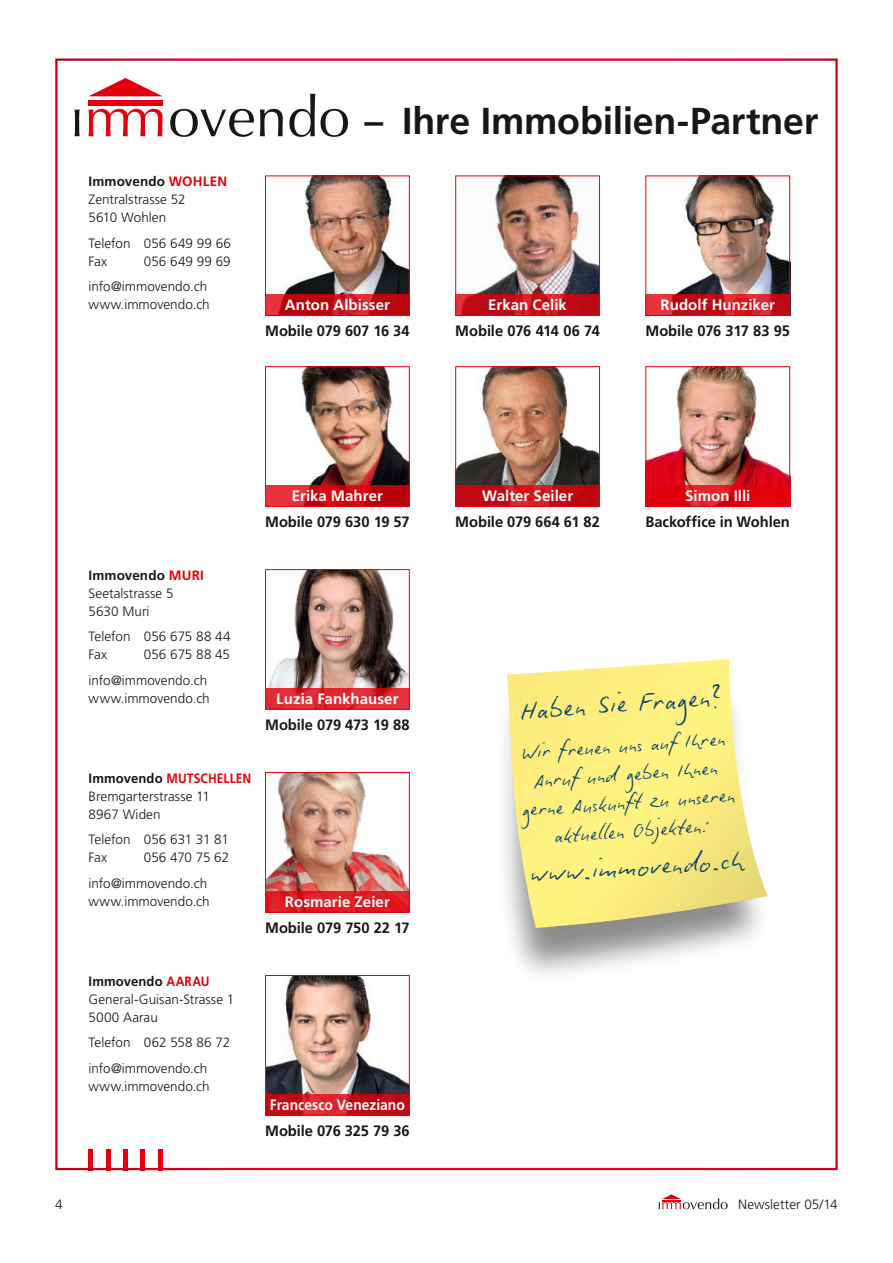
<style>
.page{position:relative;width:893px;height:1263px;background:#fff}
.page>*{position:absolute;margin:0;border:0;box-sizing:border-box;transform-origin:0 0}
.t1{font:700 37.5px "Frutiger";letter-spacing:-.005em;color:#181716}
.t2{font:28.5px "Biro Script";color:#003e6f}
.t3{font:27px "Biro Script";color:#003e6f}
.t4{font:21px/28.5px "Biro Script";color:#003e6f;text-align:center}
.t5{font:700 15px "Frutiger";letter-spacing:-.005em;color:#181716}
.t6{font:700 15px "Frutiger";letter-spacing:.005em;color:#fff}
.t7{font:700 15px "Frutiger";letter-spacing:.005em;color:#fff;scale:.92 1}
.t8{font:300 13.5px/18px "Frutiger";color:#181716}
.s1{font-weight:700}
.s2{font-weight:700;color:#e3000b}
</style>
<div class="page">
<hr style="left:89px;top:1149px;width:4px;height:21px;background:#e3000b">
<hr style="left:106px;top:1149px;width:4px;height:21px;background:#e3000b">
<div style="left:123px;top:1149px;width:5px;height:21px;background:#e3000b"></div>
<div style="left:140px;top:1149px;width:5px;height:21px;background:#e3000b"></div>
<hr style="left:158px;top:1149px;width:4px;height:21px;background:#e3000b">
<svg style="left:659px;top:1194px;width:69px;height:15px"></svg>
<div style="left:89px;top:100px;width:74px;height:5px;background:#e3000b"></div>
<svg style="left:89px;top:78px;width:73px;height:18px"></svg>
<svg style="left:75px;top:109px;width:5px;height:27px"></svg>
<svg style="left:89px;top:109px;width:74px;height:27px"></svg>
<svg style="left:170px;top:109px;width:84px;height:28px"></svg>
<svg style="left:260px;top:109px;width:23px;height:27px"></svg>
<svg style="left:289px;top:94px;width:59px;height:43px"></svg>
<svg style="left:507px;top:659px;width:261px;height:269px;background:#f7eb92"></svg>
<img style="left:300px;top:368px;width:108px;height:117px">
<div style="left:265px;top:366px;width:145px;height:141px;border:1px solid #e3000b"></div>
<svg style="left:265px;top:485px;width:145px;height:22px;background:#d00f19"></svg>
<img style="left:457px;top:368px;width:141px;height:117px">
<div style="left:455px;top:366px;width:145px;height:141px;border:1px solid #e3000b"></div>
<svg style="left:455px;top:485px;width:145px;height:22px;background:#c70d15"></svg>
<img style="left:647px;top:368px;width:141px;height:117px">
<div style="left:645px;top:366px;width:145px;height:141px;border:1px solid #e3000b"></div>
<svg style="left:645px;top:485px;width:145px;height:22px;background:#e00914"></svg>
<img style="left:267px;top:977px;width:141px;height:117px">
<div style="left:265px;top:975px;width:145px;height:140px;border:1px solid #e3000b"></div>
<svg style="left:265px;top:1094px;width:145px;height:21px;background:#ca121d"></svg>
<img style="left:267px;top:774px;width:141px;height:117px">
<div style="left:265px;top:772px;width:145px;height:140px;border:1px solid #e3000b"></div>
<svg style="left:265px;top:891px;width:145px;height:21px;background:#e01a20"></svg>
<img style="left:279px;top:178px;width:129px;height:117px">
<div style="left:265px;top:176px;width:145px;height:140px;border:1px solid #e3000b"></div>
<svg style="left:265px;top:295px;width:145px;height:21px;background:#c60e19"></svg>
<img style="left:457px;top:178px;width:141px;height:117px">
<div style="left:455px;top:176px;width:145px;height:140px;border:1px solid #e3000b"></div>
<svg style="left:455px;top:295px;width:145px;height:21px;background:#c80e19"></svg>
<img style="left:267px;top:571px;width:141px;height:117px">
<div style="left:265px;top:569px;width:145px;height:140px;border:1px solid #e3000b"></div>
<svg style="left:265px;top:688px;width:145px;height:21px;background:#e02730"></svg>
<img style="left:653px;top:178px;width:135px;height:117px">
<div style="left:645px;top:176px;width:145px;height:140px;border:1px solid #e3000b"></div>
<svg style="left:645px;top:295px;width:145px;height:21px;background:#cf1620"></svg>
<p class="t8" style="left:89px;top:172px;width:140px"><span class="s1">Immovendo</span> <span class="s2">WOHLEN<br></span>Zentralstrasse 52<br>5610 Wohlen</p>
<p class="t8" style="left:89px;top:234px;width:144px">Telefon 056 649 99 66<br>Fax</p>
<p class="t8" style="left:89px;top:248px;width:144px;line-height:25.5px;text-indent:55px">056 649 99 69 info@immovendo.ch</p>
<p class="t8" style="left:89px;top:295px;width:123px">www.immovendo.ch</p>
<h1 class="t1" style="left:365px;top:99px;width:455px">– Ihre Immobilien-Partner</h1>
<p class="t6" style="left:285px;top:296px;width:107px">Anton Albisser</p>
<p class="t6" style="left:488px;top:296px;width:80px">Erkan Celik</p>
<p class="t6" style="left:661px;top:296px;width:116px">Rudolf Hunziker</p>
<p class="t5" style="left:265px;top:322px;width:146px">Mobile 079 607 16 34</p>
<p class="t5" style="left:455px;top:322px;width:146px">Mobile 076 414 06 74</p>
<p class="t5" style="left:645px;top:322px;width:146px">Mobile 076 317 83 95</p>
<p class="t6" style="left:292px;top:487px;width:93px">Erika Mahrer</p>
<p class="t6" style="left:482px;top:487px;width:93px">Walter Seiler</p>
<p class="t6" style="left:685px;top:487px;width:67px">Simon Illi</p>
<p class="t5" style="left:265px;top:513px;width:146px">Mobile 079 630 19 57</p>
<p class="t5" style="left:455px;top:513px;width:146px">Mobile 079 664 61 82</p>
<p class="t5" style="left:645px;top:513px;width:146px">Backoffice in Wohlen</p>
<p class="t8" style="left:89px;top:566px;width:117px"><span class="s1">Immovendo</span> <span class="s2">MURI<br></span>Seetalstrasse 5<br>5630 Muri</p>
<p class="t8" style="left:89px;top:628px;width:144px">Telefon 056 675 88 44<br>Fax</p>
<p class="t8" style="left:89px;top:642px;width:143px;line-height:25.5px;text-indent:55px">056 675 88 45 info@immovendo.ch</p>
<p class="t8" style="left:89px;top:689px;width:123px">www.immovendo.ch</p>
<p class="t6" style="left:276px;top:690px;width:124px">Luzia Fankhauser</p>
<p class="t5" style="left:265px;top:716px;width:146px">Mobile 079 473 19 88</p>
<p class="t8" style="left:89px;top:769px;width:164px"><span class="s1">Immovendo</span> <span class="s2">MUTSCHELLEN<br></span>Bremgarterstrasse 11<br>8967 Widen</p>
<p class="t8" style="left:89px;top:830px;width:142px">Telefon 056 631 31 81<br>Fax</p>
<p class="t8" style="left:89px;top:845px;width:142px;line-height:25.5px;text-indent:55px">056 470 75 62 info@immovendo.ch</p>
<p class="t8" style="left:89px;top:892px;width:123px">www.immovendo.ch</p>
<p class="t6" style="left:285px;top:893px;width:106px">Rosmarie Zeier</p>
<p class="t5" style="left:265px;top:919px;width:146px">Mobile 079 750 22 17</p>
<p class="t8" style="left:89px;top:972px;width:147px"><span class="s1">Immovendo</span> <span class="s2">AARAU<br></span>General-Guisan-Strasse 1<br>5000 Aarau</p>
<p class="t8" style="left:89px;top:1030px;width:143px;line-height:25.5px">Telefon 062 558 86 72 info@immovendo.ch</p>
<p class="t8" style="left:89px;top:1077px;width:123px">www.immovendo.ch</p>
<p class="t7" style="left:270px;top:1096px;width:148px">Francesco Veneziano</p>
<p class="t5" style="left:265px;top:1121px;width:146px">Mobile 076 325 79 36</p>
<h2 class="t2" style="left:520px;top:692px;width:204px;rotate:-4deg">Haben Sie Fragen?</h2>
<h3 class="t4" style="left:517px;top:738px;width:215px;rotate:-4deg">Wir freuen uns auf Ihren<br>Anruf und geben Ihnen gerne Auskunft zu unseren aktuellen Objekten:</h3>
<h3 class="t3" style="left:530px;top:857px;width:215px;rotate:-4deg">www.immovendo.ch</h3>
<p class="t8" style="left:55px;top:1195px;width:9px">4</p>
<p class="t8" style="left:738px;top:1195px;width:101px">Newsletter 05/14</p>
</div>
